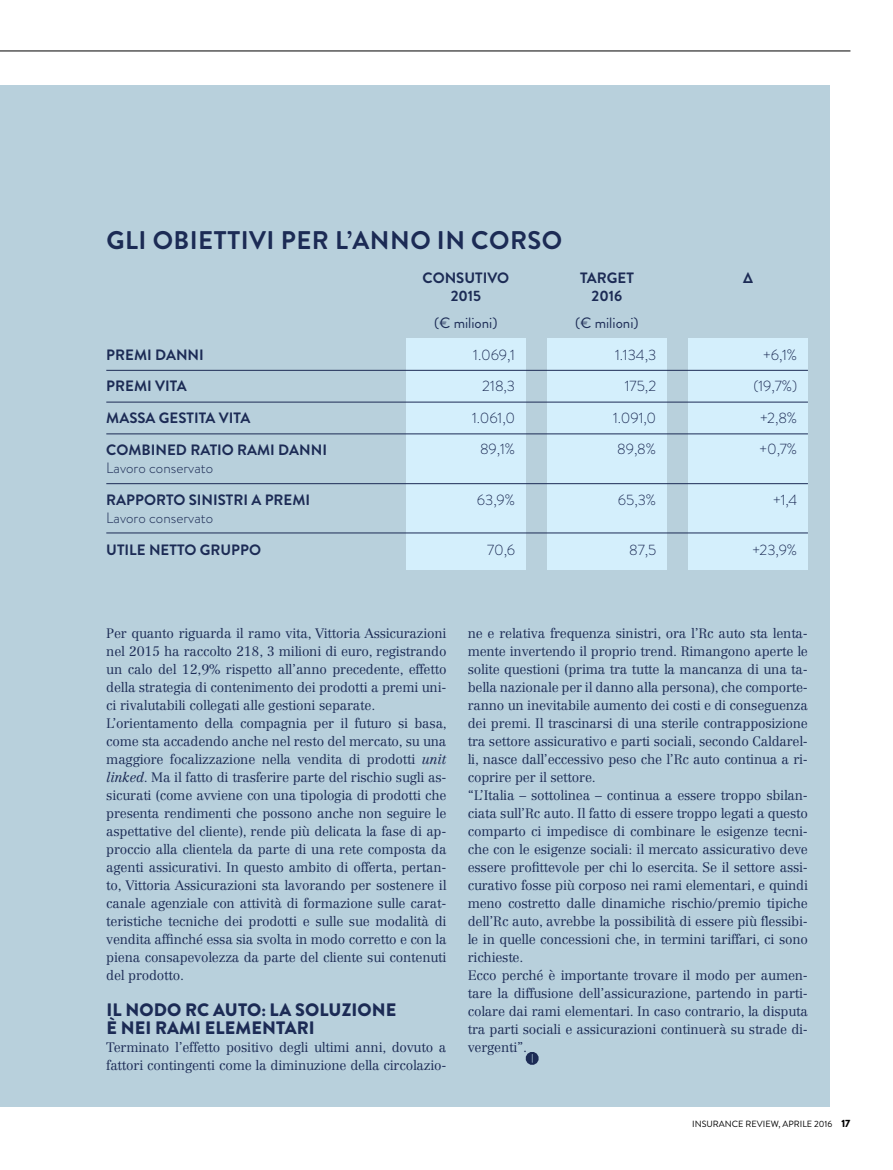
<style>
.page{position:relative;width:893px;height:1170px;background:#fff}
.page>*{position:absolute;margin:0;border:0;box-sizing:border-box;transform-origin:0 0}
.t1{font:700 25.5px "Brandon Grotesque";letter-spacing:.02em;color:#1c2b55}
.t2{font:900 18px/18px "Brandon Grotesque";letter-spacing:.005em;color:#1c2b55}
.t3{font:300 15px "Brandon Grotesque";color:#1c2b55}
.t4{font:700 15px/31.8px "Brandon Grotesque";color:#1c2b55;text-align:center}
.t5{font:15px "Brandon Grotesque";color:#1c2b55}
.t6{font:300 13.5px/18px "Centennial LT Std";letter-spacing:-.015em;color:#1c2b55}
.t7{font:9px "Brandon Grotesque";color:#000}
.s1{font-style:italic}
.s2{font-weight:900;font-size:10.5px}
</style>
<div class="page">
<div style="left:0;top:85px;width:829px;height:1021px;background:#b8d0dc"></div>
<hr style="left:0;top:51px;width:850px;height:1px;background:#000">
<svg style="left:526px;top:1052px;width:13px;height:12px"></svg>
<div style="left:406px;top:338px;width:120px;height:232px;background:#d4effc"></div>
<div style="left:547px;top:338px;width:120px;height:232px;background:#d4effc"></div>
<div style="left:688px;top:338px;width:120px;height:232px;background:#d4effc"></div>
<hr style="left:106px;top:370px;width:702px;height:1px;background:#1c2b55">
<hr style="left:106px;top:402px;width:702px;height:1px;background:#1c2b55">
<hr style="left:106px;top:433px;width:702px;height:1px;background:#1c2b55">
<hr style="left:106px;top:483px;width:702px;height:1px;background:#1c2b55">
<hr style="left:106px;top:532px;width:702px;height:1px;background:#1c2b55">
<h1 class="t1" style="left:106px;top:222px;width:80px">GLI Obietti</h1>
<h1 class="t1" style="left:249px;top:222px;width:315px">VI PER L’ANNO IN CORSO</h1>
<p class="t4" style="left:422px;top:269px;width:88px;line-height:18px">CONSUTIVO<br>2015</p>
<p class="t5" style="left:434px;top:312px;width:65px">(€ milioni)</p>
<p class="t4" style="left:580px;top:269px;width:55px;line-height:18px">TARGET<br>2016</p>
<p class="t5" style="left:575px;top:312px;width:65px">(€ milioni)</p>
<p class="t4" style="left:743px;top:262px;width:12px">Δ</p>
<p class="t4" style="left:106px;top:339px;width:222px;text-align:left">PREMI DANNI<br>PREMI VITA<br>MASSA GESTITA VITA<br>COMBINED RATIO RAMI DANNI</p>
<p class="t3" style="left:106px;top:457px;width:108px">Lavoro conservato</p>
<p class="t4" style="left:106px;top:484px;width:205px">RAPPORTO SINISTRI A PREMI</p>
<p class="t3" style="left:106px;top:507px;width:108px">Lavoro conservato</p>
<p class="t4" style="left:106px;top:533px;width:156px">UTILE NETTO GRUPPO</p>
<p class="t3" style="left:473px;top:344px;width:43px">1.069,1</p>
<p class="t3" style="left:615px;top:344px;width:43px">1.134,3</p>
<p class="t3" style="left:763px;top:344px;width:36px">+6,1%</p>
<p class="t3" style="left:482px;top:376px;width:34px">218,3</p>
<p class="t3" style="left:625px;top:376px;width:33px">175,2</p>
<p class="t3" style="left:753px;top:376px;width:45px">(19,7%)</p>
<p class="t3" style="left:472px;top:408px;width:45px">1.061,0</p>
<p class="t3" style="left:613px;top:408px;width:45px">1.091,0</p>
<p class="t3" style="left:760px;top:408px;width:39px">+2,8%</p>
<p class="t3" style="left:480px;top:439px;width:37px">89,1%</p>
<p class="t3" style="left:617px;top:439px;width:41px">89,8%</p>
<p class="t3" style="left:759px;top:439px;width:39px">+0,7%</p>
<p class="t3" style="left:477px;top:489px;width:40px">63,9%</p>
<p class="t3" style="left:618px;top:489px;width:40px">65,3%</p>
<p class="t3" style="left:773px;top:489px;width:26px">+1,4</p>
<p class="t3" style="left:487px;top:539px;width:30px">70,6</p>
<p class="t3" style="left:629px;top:539px;width:29px">87,5</p>
<p class="t3" style="left:752px;top:539px;width:46px">+23,9%</p>
<p class="t6" style="left:106px;top:624px;width:342px">Per quanto riguarda il ramo vita, Vittoria Assicurazioni nel 2015 ha raccolto 218, 3 milioni di euro, registrando un calo del 12,9% rispetto all’anno precedente, effetto della strategia di contenimento dei prodotti a premi uni&shy;ci rivalutabili collegati alle gestioni separate.<br>L’orientamento della compagnia per il futuro si basa, come sta accadendo anche nel resto del mercato, su una maggiore focalizzazione nella vendita di prodotti <span class="s1">unit linked</span>. Ma il fatto di trasferire parte del rischio sugli as&shy;sicurati (come avviene con una tipologia di prodotti che presenta rendimenti che possono anche non seguire le aspettative del cliente), rende più delicata la fase di ap&shy;proccio alla clientela da parte di una rete composta da agenti assicurativi. In questo ambito di offerta, pertan&shy;to, Vittoria Assicurazioni sta lavorando per sostenere il canale agenziale con attività di formazione sulle carat&shy;teristiche tecniche dei prodotti e sulle sue modalità di vendita affinché essa sia svolta in modo corretto e con la piena consapevolezza da parte del cliente sui contenuti del prodotto.</p>
<h2 class="t2" style="left:106px;top:1000px;width:291px">IL NODO RC AUTO: LA SOLUZIONE<br>È NEI RAMI ELEMENTARI</h2>
<p class="t6" style="left:106px;top:1038px;width:342px">Terminato l’effetto positivo degli ultimi anni, dovuto a fattori contingenti come la diminuzione della circolazio-</p>
<p class="t6" style="left:468px;top:624px;width:342px">ne e relativa frequenza sinistri, ora l’Rc auto sta lenta&shy;mente invertendo il proprio trend. Rimangono aperte le solite questioni (prima tra tutte la mancanza di una ta&shy;bella nazionale per il danno alla persona), che comporte&shy;ranno un inevitabile aumento dei costi e di conseguenza dei premi. Il trascinarsi di una sterile contrapposizione tra settore assicurativo e parti sociali, secondo Caldarel&shy;li, nasce dall’eccessivo peso che l’Rc auto continua a ri&shy;coprire per il settore.<br>“L’Italia – sottolinea – continua a essere troppo sbilan&shy;ciata sull’Rc auto. Il fatto di essere troppo legati a questo comparto ci impedisce di combinare le esigenze tecni&shy;che con le esigenze sociali: il mercato assicurativo deve essere profittevole per chi lo esercita. Se il settore assi&shy;curativo fosse più corposo nei rami elementari, e quindi meno costretto dalle dinamiche rischio/premio tipiche dell’Rc auto, avrebbe la possibilità di essere più flessibi&shy;le in quelle concessioni che, in termini tariffari, ci sono richieste.<br>Ecco perché è importante trovare il modo per aumen&shy;tare la diffusione dell’assicurazione, partendo in parti&shy;colare dai rami elementari. In caso contrario, la disputa tra parti sociali e assicurazioni continuerà su strade di&shy;vergenti”.</p>
<p class="t7" style="left:692px;top:1117px;width:160px">INSURANCE REVIEW, APRILE 2016 <span class="s2">17</span></p>
</div>
